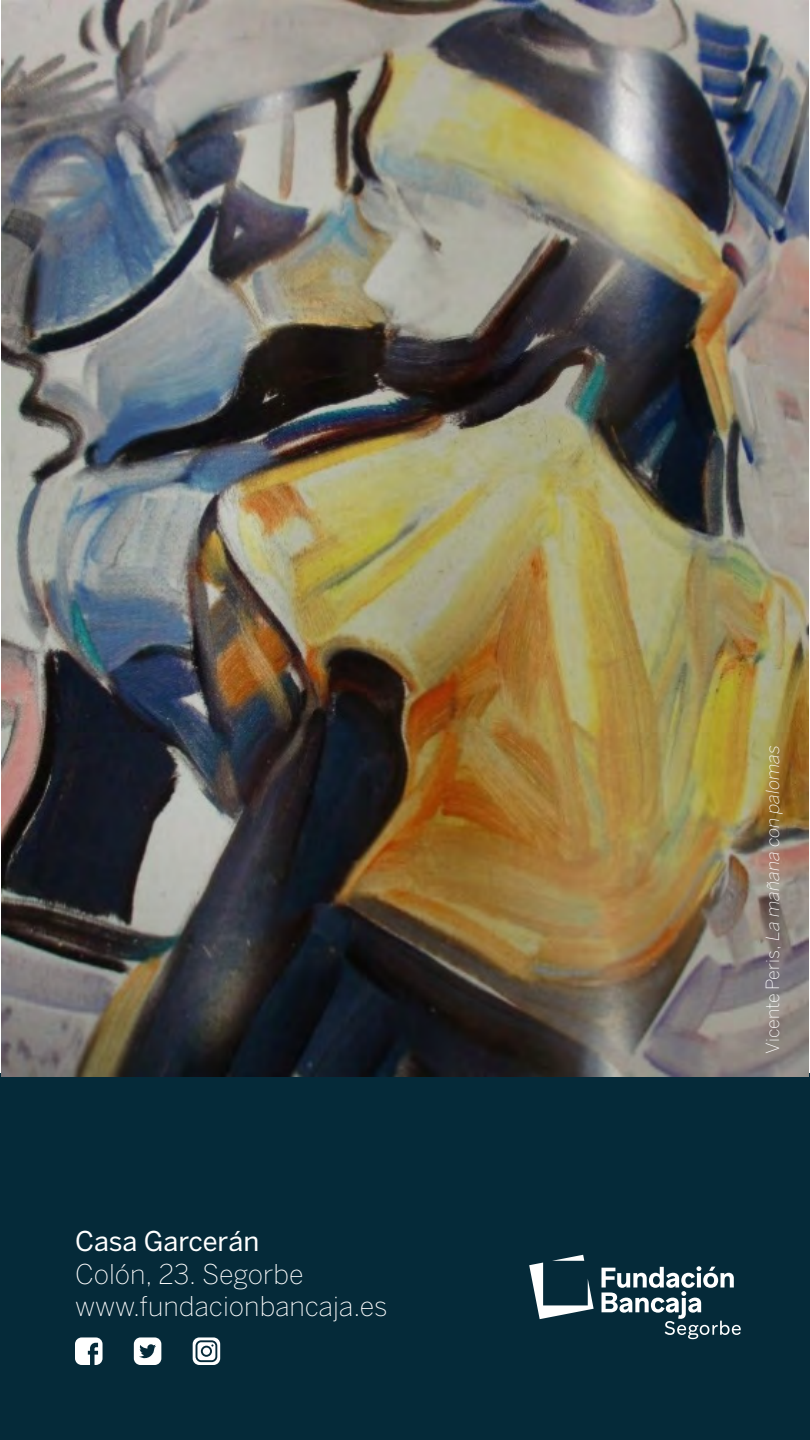
<style>
.page{position:relative;width:810px;height:1440px;background:#fff}
.page>*{position:absolute;margin:0;border:0;box-sizing:border-box;transform-origin:0 0}
.t1{font:200 27px/32.4px "Benton Sans";color:#fff}
.t2{font:27px "Benton Sans";color:#fff}
.t3{font:italic 200 18px "Benton Sans";color:#fff}
.s1{font-style:normal}
</style>
<div class="page">
<div style="left:0;top:1074px;width:810px;height:366px;background:#052a39"></div>
<svg style="left:529px;top:1255px;width:212px;height:84px"></svg>
<img style="left:1px;top:0;width:808px;height:1076px">
<svg style="left:75px;top:1337px;width:28px;height:28px"></svg>
<svg style="left:193px;top:1337px;width:27px;height:28px"></svg>
<div style="left:203px;top:1348px;width:7px;height:7px;background:#fff;border-radius:50%"></div>
<svg style="left:134px;top:1337px;width:27px;height:28px"></svg>
<p class="t2" style="left:75px;top:1225px;width:186px">Casa Garcerán</p>
<p class="t1" style="left:75px;top:1257px;width:314px">Colón, 23. Segorbe www.fundacionbancaja.es</p>
<p class="t3" style="left:762px;top:1054px;width:313px;rotate:-90deg"><span class="s1">V i c e n te Pe r i s ,</span> La mañana con palomas</p>
</div>
